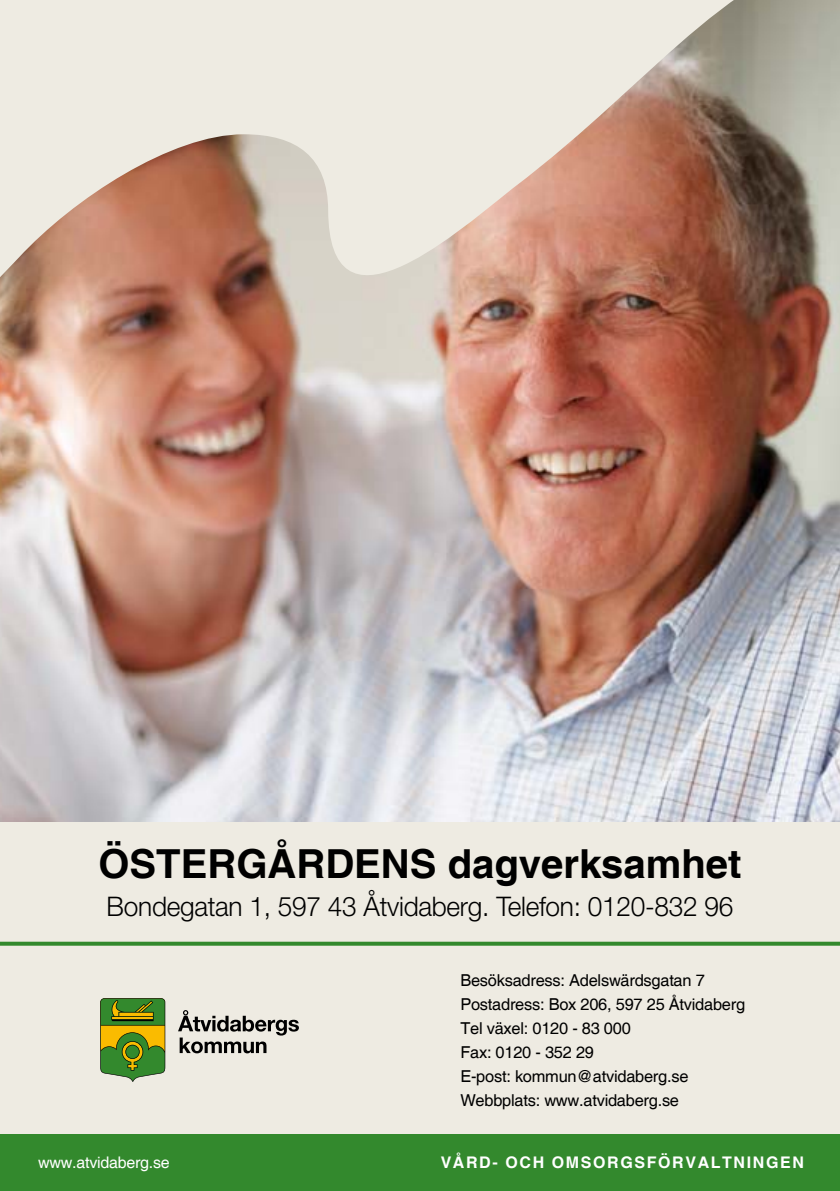
<style>
.page{position:relative;width:840px;height:1191px;background:#fff}
.page>*{position:absolute;margin:0;border:0;box-sizing:border-box;transform-origin:0 0}
.t1{font:700 40px "Helvetica";color:#000}
.t2{font:300 27px "Helvetica Neue LT Std";letter-spacing:-.01em;color:#000}
.t3{font:16.4px/24px "Helvetica";letter-spacing:-.015em;color:#000}
.t4{font:700 16px "Helvetica";letter-spacing:.1em;color:#fff}
.t5{font:16px "Helvetica";letter-spacing:-.015em;color:#fff}
</style>
<div class="page">
<img style="left:0;top:538px;width:839px;height:284px">
<div style="left:0;top:822px;width:839px;height:312px;background:#eeebe2"></div>
<svg style="left:100px;top:998px;width:65px;height:83px;background:#719028"></svg>
<svg style="left:178px;top:1010px;width:121px;height:43px"></svg>
<img style="left:0;top:0;width:839px;height:538px">
<svg style="left:0;top:941px;width:839px;height:4px;background:#549a4c"></svg>
<div style="left:0;top:1134px;width:839px;height:57px;background:#33892d"></div>
<h1 class="t1" style="left:98px;top:840px;width:644px">ÖSTERGÅRDENS dagverksamhet</h1>
<h2 class="t2" style="left:107px;top:890px;width:627px">Bondegatan 1, 597 43 Åtvidaberg. Telefon: 0120-832 96</h2>
<p class="t3" style="left:460px;top:968px;width:286px">Besöksadress: Adelswärdsgatan 7<br>Postadress: Box 206, 597 25 Åtvidaberg<br>Tel växel: 0120 - 83 000<br>Fax: 0120 - 352 29<br>E-post: kommun@atvidaberg.se<br>Webbplats: www.atvidaberg.se</p>
<p class="t5" style="left:38px;top:1153px;width:133px">www.atvidaberg.se</p>
<p class="t4" style="left:440px;top:1152px;width:364px">VÅRD- OCH OMSORGSFÖRVALTNINGEN</p>
</div>
